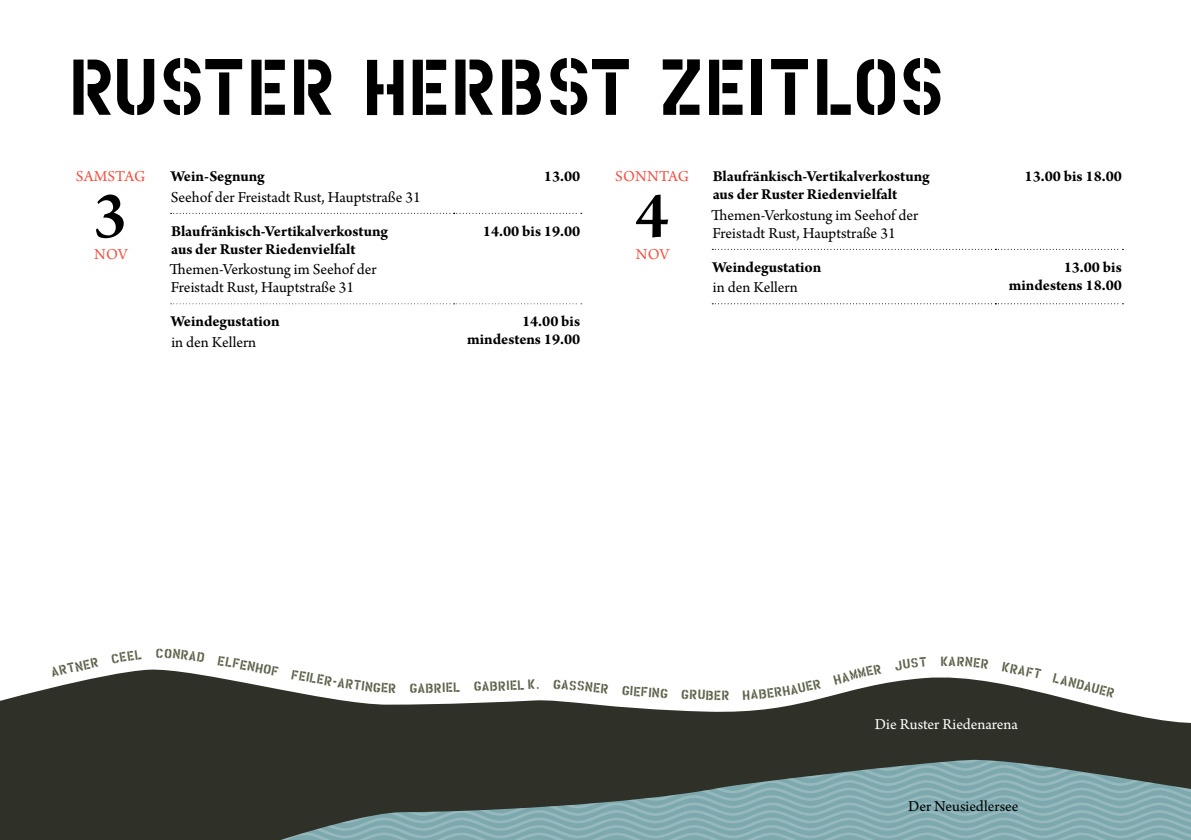
<style>
.page{position:relative;width:1191px;height:840px;background:#fff}
.page>*{position:absolute;margin:0;border:0;box-sizing:border-box;transform-origin:0 0}
.t1{font:76.6px "Housebroken Clean";letter-spacing:-.02em;color:#000}
.t2{font:600 68px "Arno Pro";color:#000}
.t3{font:700 16px/18px "Arno Pro";color:#000}
.t4{font:16px/18px "Arno Pro";letter-spacing:-.005em;color:#000}
.t5{font:16px "Arno Pro";letter-spacing:-.005em;color:#fff}
.t6{font:16px "Arno Pro";letter-spacing:.005em;color:#f25142}
.t7{font:13px "Housebroken Clean";color:#5d644b}
</style>
<div class="page">
<svg style="left:0;top:669px;width:1191px;height:170px;fill:#2f3028"></svg>
<div style="left:140px;top:756px;width:1051px;height:83px;background:#2f3028"></div>
<svg style="left:280px;top:759px;width:911px;height:80px"></svg>
<svg style="left:171px;top:213px;width:411px;height:1px"></svg>
<svg style="left:171px;top:303px;width:411px;height:1px"></svg>
<svg style="left:712px;top:249px;width:411px;height:1px"></svg>
<svg style="left:712px;top:303px;width:411px;height:1px"></svg>
<svg style="left:51px;top:669px;width:47px;height:7px"></svg>
<svg style="left:333px;top:677px;width:62px;height:15px"></svg>
<svg style="left:518px;top:679px;width:21px;height:10px"></svg>
<svg style="left:554px;top:678px;width:79px;height:17px"></svg>
<svg style="left:660px;top:687px;width:60px;height:12px"></svg>
<svg style="left:743px;top:678px;width:78px;height:21px"></svg>
<svg style="left:833px;top:669px;width:48px;height:15px"></svg>
<svg style="left:894px;top:669px;width:32px;height:1px"></svg>
<svg style="left:1002px;top:669px;width:39px;height:9px"></svg>
<h1 class="t1" style="left:68px;top:37px;width:879px">RUSTER HERBST ZEITLOS</h1>
<p class="t6" style="left:76px;top:167px;width:71px">SAMSTAG</p>
<h2 class="t2" style="left:93px;top:175px;width:35px">3</h2>
<p class="t6" style="left:94px;top:245px;width:35px">NOV</p>
<p class="t3" style="left:171px;top:168px;width:96px">Wein-Segnung</p>
<p class="t4" style="left:171px;top:189px;width:251px">Seehof der Freistadt Rust, Hauptstraße 31</p>
<p class="t3" style="left:171px;top:222px;width:218px">Blaufränkisch-Vertikalverkostung aus der Ruster Riedenvielfalt</p>
<p class="t4" style="left:170px;top:261px;width:208px">Themen-Verkostung im Seehof der<br>Freistadt Rust, Hauptstraße 31</p>
<p class="t3" style="left:171px;top:313px;width:110px">Weindegustation</p>
<p class="t4" style="left:171px;top:334px;width:86px">in den Kellern</p>
<p class="t3" style="left:544px;top:168px;width:38px">13.00</p>
<p class="t3" style="left:483px;top:222px;width:99px">14.00 bis 19.00</p>
<p class="t3" style="left:467px;top:313px;width:115px;text-align:right">14.00 bis mindestens 19.00</p>
<p class="t6" style="left:615px;top:167px;width:75px">SONNTAG</p>
<h2 class="t2" style="left:635px;top:175px;width:35px">4</h2>
<p class="t6" style="left:636px;top:245px;width:35px">NOV</p>
<p class="t3" style="left:712px;top:168px;width:218px">Blaufränkisch-Vertikalverkostung aus der Ruster Riedenvielfalt</p>
<p class="t4" style="left:711px;top:207px;width:208px">Themen-Verkostung im Seehof der<br>Freistadt Rust, Hauptstraße 31</p>
<p class="t3" style="left:712px;top:258px;width:110px">Weindegustation</p>
<p class="t4" style="left:713px;top:279px;width:86px">in den Kellern</p>
<p class="t3" style="left:1024px;top:168px;width:99px">13.00 bis 18.00</p>
<p class="t3" style="left:1008px;top:258px;width:115px;text-align:right">13.00 bis mindestens 18.00</p>
<p class="t7" style="left:234px;top:654px;width:76px;rotate:11deg">FENHOF FE</p>
<p class="t7" style="left:308px;top:668px;width:28px;rotate:10deg">ILER</p>
<p class="t7" style="left:409px;top:679px;width:45px;rotate:-1deg">GABRIE</p>
<p class="t7" style="left:453px;top:678px;width:66px;rotate:-2deg">L GABRIE</p>
<p class="t7" style="left:634px;top:682px;width:28px;rotate:4deg">EFIN</p>
<p class="t7" style="left:721px;top:686px;width:10px">R</p>
<p class="t7" style="left:940px;top:652px;width:10px">K</p>
<p class="t7" style="left:1055px;top:668px;width:65px;rotate:14deg">LANDAUER</p>
<p class="t5" style="left:875px;top:714px;width:144px">Die Ruster Riedenarena</p>
<p class="t4" style="left:908px;top:797px;width:112px">Der Neusiedlersee</p>
</div>
